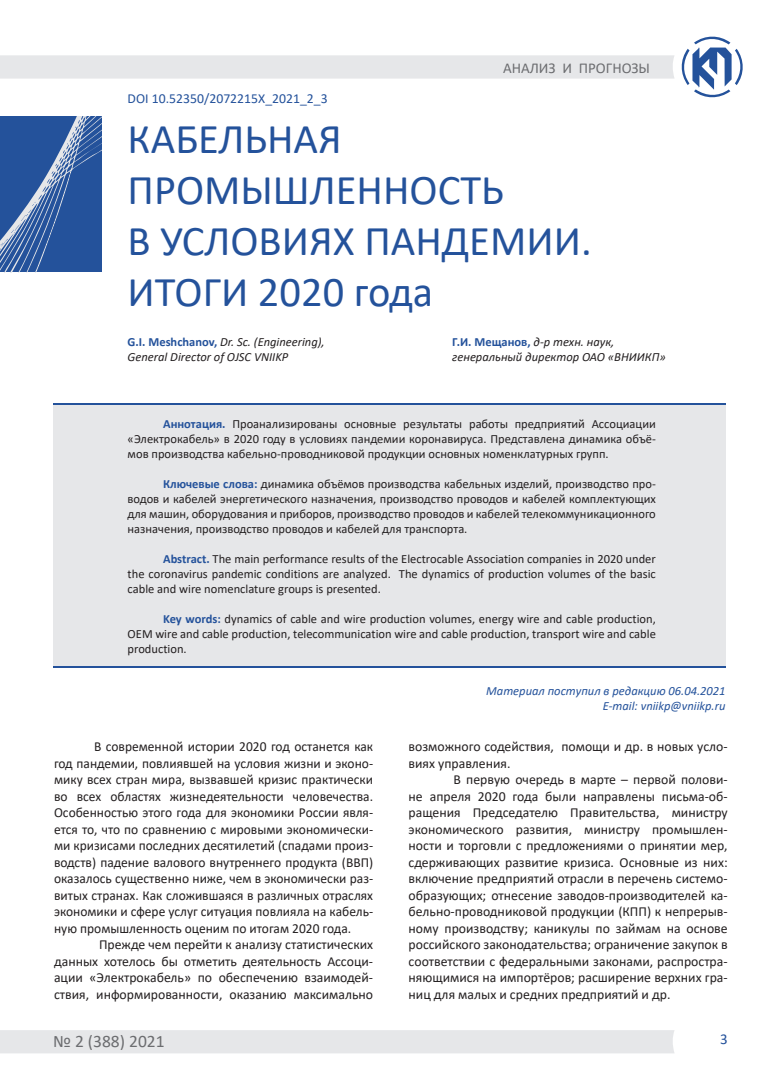
<style>
.page{position:relative;width:780px;height:1088px;background:#fff}
.page>*{position:absolute;margin:0;border:0;box-sizing:border-box;transform-origin:0 0}
.t1{font:42.5px "Calibri";color:#24529b}
.t2{font:17.5px "Calibri";color:#6c6d70}
.t3{font:15px "Calibri";color:#6c6d70}
.t4{font:15px "Calibri";color:#24529b}
.t5{font:13.75px/16.5px "Calibri";color:#231f20;text-align:justify}
.t6{font:13.75px "Calibri";color:#24529b}
.t7{font:12.5px/15px "Calibri";color:#231f20;text-align:justify}
.t8{font:italic 12.5px "Calibri";color:#231f20}
.t9{font:italic 12.5px "Calibri";color:#24529b}
.s1{font-weight:700;font-style:normal;color:#24529b}
.s2{font-weight:700;color:#24529b}
</style>
<div class="page">
<svg style="left:0;top:36px;width:743px;height:62px"></svg>
<div style="left:0;top:1030px;width:674px;height:23px;background:#e6e7e9"></div>
<div style="left:53px;top:404px;width:672px;height:262px;background:#e6e7e9"></div>
<hr style="left:53px;top:403px;width:672px;height:2px;background:#24529b">
<hr style="left:53px;top:666px;width:672px;height:2px;background:#24529b">
<svg style="left:0;top:117px;width:101px;height:155px"></svg>
<p class="t6" style="left:128px;top:89px;width:202px">DOI 10.52350/2072215X_2021_2_3</p>
<p class="t3" style="left:503px;top:57px;width:148px">АНАЛИЗ И ПРОГНОЗЫ</p>
<p class="t1" style="left:128px;top:110px;width:215px">КАБЕЛЬНАЯ</p>
<p class="t1" style="left:128px;top:161px;width:377px">ПРОМЫШЛЕННОСТЬ</p>
<p class="t1" style="left:128px;top:212px;width:465px">В УСЛОВИЯХ ПАНДЕМИИ.</p>
<p class="t1" style="left:128px;top:263px;width:307px">ИТОГИ 2020 года</p>
<p class="t8" style="left:128px;top:333px;width:198px"><span class="s1">G.I. Meshchanov,</span> Dr. Sc. (Engineering),</p>
<p class="t8" style="left:128px;top:348px;width:162px">General Director of OJSC VNIIKP</p>
<p class="t8" style="left:452px;top:333px;width:164px"><span class="s1">Г.И. Мещанов,</span> д-р техн. наук,</p>
<p class="t8" style="left:452px;top:348px;width:215px">генеральный директор ОАО «ВНИИКП»</p>
<p class="t7" style="left:128px;top:416px;width:529px;text-indent:35px"><span class="s2">Аннотация.</span> Проанализированы основные результаты работы предприятий Ассоциации «Электрокабель» в 2020 году в условиях пандемии коронавируса. Представлена динамика объё&shy;мов производства кабельно-проводниковой продукции основных номенклатурных групп.</p>
<p class="t7" style="left:128px;top:476px;width:529px;text-indent:35px"><span class="s2">Ключевые слова:</span> динамика объёмов производства кабельных изделий, производство про&shy;водов и кабелей энергетического назначения, производство проводов и кабелей комплектующих для машин, оборудования и приборов, производство проводов и кабелей телекоммуникационного назначения, производство проводов и кабелей для транспорта.</p>
<p class="t7" style="left:128px;top:551px;width:529px;text-indent:35px"><span class="s2">Abstract.</span> The main performance results of the Electrocable Association companies in 2020 under the coronavirus pandemic conditions are analyzed. The dynamics of production volumes of the basic cable and wire nomenclature groups is presented.</p>
<p class="t7" style="left:128px;top:611px;width:529px;text-indent:35px"><span class="s2">Key words:</span> dynamics of cable and wire production volumes, energy wire and cable production, OEM wire and cable production, telecommunication wire and cable production, transport wire and cable production.</p>
<p class="t9" style="left:486px;top:682px;width:241px">Материал поступил в редакцию 06.04.2021</p>
<p class="t9" style="left:602px;top:697px;width:124px">E-mail: vniikp@vniikp.ru</p>
<p class="t5" style="left:54px;top:738px;width:320px;text-indent:40px">В современной истории 2020 год останется как год пандемии, повлиявшей на условия жизни и эконо&shy;мику всех стран мира, вызвавшей кризис практически во всех областях жизнедеятельности человечества.<br>Особенностью этого года для экономики России явля&shy;ется то, что по сравнению с мировыми экономически&shy;ми кризисами последних десятилетий (спадами произ&shy;водств) падение валового внутреннего продукта (ВВП) оказалось существенно ниже, чем в экономически раз&shy;витых странах. Как сложившаяся в различных отраслях экономики и сфере услуг ситуация повлияла на кабель&shy;ную промышленность оценим по итогам 2020 года.</p>
<p class="t5" style="left:54px;top:936px;width:320px;text-indent:45px">Прежде чем перейти к анализу статистических данных хотелось бы отметить деятельность Ассоци&shy;ации «Электрокабель» по обеспечению взаимодей&shy;ствия, информированности, оказанию максимально</p>
<p class="t5" style="left:408px;top:738px;width:320px">возможного содействия, помощи и др. в новых усло&shy;виях управления.</p>
<p class="t5" style="left:408px;top:771px;width:320px;text-indent:45px">В первую очередь в марте – первой полови&shy;не апреля 2020 года были направлены письма-об&shy;ращения Председателю Правительства, министру экономического развития, министру промышлен&shy;ности и торговли с предложениями о принятии мер, сдерживающих развитие кризиса. Основные из них: включение предприятий отрасли в перечень системо&shy;образующих; отнесение заводов-производителей ка&shy;бельно-проводниковой продукции (КПП) к непрерыв&shy;ному производству; каникулы по займам на основе российского законодательства; ограничение закупок в соответствии с федеральными законами, распростра&shy;няющимися на импортёров; расширение верхних гра&shy;ниц для малых и средних предприятий и др.</p>
<p class="t2" style="left:53px;top:1029px;width:113px">№ 2 (388) 2021</p>
<p class="t4" style="left:720px;top:1029px;width:9px">3</p>
</div>
